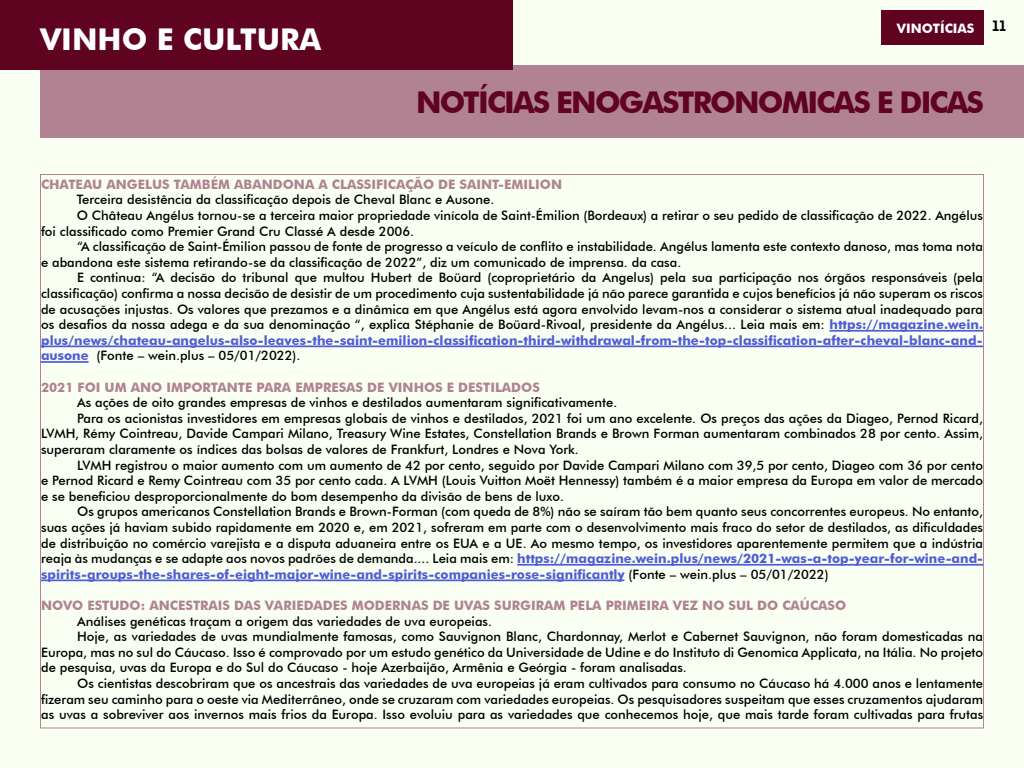
<style>
.page{position:relative;width:1024px;height:768px;background:#f9fff3}
.page>*{position:absolute;margin:0;border:0;box-sizing:border-box;transform-origin:0 0}
.t1{font:700 30px "Futura BT";letter-spacing:-.06em;color:#600320}
.t2{font:700 30px "Futura BT";color:#fff}
.t3{font:500 13px "Futura BT";color:#000}
.t4{font:700 13px "Futura BT";color:#4f5cd6}
.t5{font:700 13px "Futura BT";color:#b18392}
.t6{font:700 13px "Futura BT";color:#fff}
.s1{font-weight:700;color:#4f5cd6}
.s2{font-weight:500;color:#000}
</style>
<div class="page">
<div style="left:882px;top:10px;width:102px;height:34px;background:#600320"></div>
<div style="left:40px;top:65px;width:984px;height:73px;background:#b18392"></div>
<hr style="left:829px;top:330px;width:154px;height:2px;background:#4f5cd6">
<hr style="left:41px;top:345px;width:942px;height:2px;background:#4f5cd6">
<hr style="left:41px;top:361px;width:48px;height:2px;background:#4f5cd6">
<hr style="left:517px;top:564px;width:466px;height:2px;background:#4f5cd6">
<hr style="left:41px;top:579px;width:583px;height:2px;background:#4f5cd6">
<div style="left:0;top:0;width:513px;height:70px;background:#600320"></div>
<h1 class="t2" style="left:40px;top:21px;width:283px">VINHO E CULTURA</h1>
<p class="t6" style="left:897px;top:21px;width:111px">VINOTÍCIAS <sup>11</sup></p>
<h1 class="t1" style="left:416px;top:84px;width:569px">NOTÍCIAS ENOGASTRONOMICAS E DICAS</h1>
<p class="t5" style="left:41px;top:176px;width:523px">CHATEAU ANGELUS TAMBÉM ABANDONA A CLASSIFICAÇÃO DE SAINT-EMILION</p>
<p class="t3" style="left:77px;top:192px;width:419px">Terceira desistência da classificação depois de Cheval Blanc e Ausone.</p>
<p class="t3" style="left:77px;top:208px;width:908px">O Château Angélus tornou-se a terceira maior propriedade vinícola de Saint-Émilion (Bordeaux) a retirar o seu pedido de classificação de 2022. Angélus</p>
<p class="t3" style="left:41px;top:223px;width:375px">foi classificado como Premier Grand Cru Classé A desde 2006.</p>
<p class="t3" style="left:77px;top:239px;width:908px">“A classificação de Saint-Émilion passou de fonte de progresso a veículo de conflito e instabilidade. Angélus lamenta este contexto danoso, mas toma nota</p>
<p class="t3" style="left:41px;top:254px;width:642px">e abandona este sistema retirando-se da classificação de 2022”, diz um comunicado de imprensa. da casa.</p>
<p class="t3" style="left:77px;top:270px;width:908px">E continua: “A decisão do tribunal que multou Hubert de Boüard (coproprietário da Angelus) pela sua participação nos órgãos responsáveis (pela</p>
<p class="t3" style="left:41px;top:286px;width:944px">classificação) confirma a nossa decisão de desistir de um procedimento cuja sustentabilidade já não parece garantida e cujos benefícios já não superam os riscos</p>
<p class="t3" style="left:41px;top:301px;width:944px">de acusações injustas. Os valores que prezamos e a dinâmica em que Angélus está agora envolvido levam-nos a considerar o sistema atual inadequado para</p>
<p class="t3" style="left:41px;top:317px;width:944px">os desafios da nossa adega e da sua denominação “, explica Stéphanie de Boüard-Rivoal, presidente da Angélus... Leia mais em: <span class="s1">https://magazine.wein.</span></p>
<p class="t4" style="left:41px;top:332px;width:943px">plus/news/chateau-angelus-also-leaves-the-saint-emilion-classification-third-withdrawal-from-the-top-classification-after-cheval-blanc-and-</p>
<p class="t3" style="left:41px;top:348px;width:261px"><span class="s1">ausone</span> (Fonte – wein.plus – 05/01/2022).</p>
<p class="t5" style="left:41px;top:379px;width:500px">2021 FOI UM ANO IMPORTANTE PARA EMPRESAS DE VINHOS E DESTILADOS</p>
<p class="t3" style="left:77px;top:395px;width:542px">As ações de oito grandes empresas de vinhos e destilados aumentaram significativamente.</p>
<p class="t3" style="left:77px;top:410px;width:908px">Para os acionistas investidores em empresas globais de vinhos e destilados, 2021 foi um ano excelente. Os preços das ações da Diageo, Pernod Ricard,</p>
<p class="t3" style="left:41px;top:426px;width:943px">LVMH, Rémy Cointreau, Davide Campari Milano, Treasury Wine Estates, Constellation Brands e Brown Forman aumentaram combinados 28 por cento. Assim,</p>
<p class="t3" style="left:41px;top:442px;width:539px">superaram claramente os índices das bolsas de valores de Frankfurt, Londres e Nova York.</p>
<p class="t3" style="left:77px;top:457px;width:908px">LVMH registrou o maior aumento com um aumento de 42 por cento, seguido por Davide Campari Milano com 39,5 por cento, Diageo com 36 por cento</p>
<p class="t3" style="left:41px;top:473px;width:944px">e Pernod Ricard e Remy Cointreau com 35 por cento cada. A LVMH (Louis Vuitton Moët Hennessy) também é a maior empresa da Europa em valor de mercado</p>
<p class="t3" style="left:41px;top:488px;width:524px">e se beneficiou desproporcionalmente do bom desempenho da divisão de bens de luxo.</p>
<p class="t3" style="left:77px;top:504px;width:908px">Os grupos americanos Constellation Brands e Brown-Forman (com queda de 8%) não se saíram tão bem quanto seus concorrentes europeus. No entanto,</p>
<p class="t3" style="left:41px;top:520px;width:944px">suas ações já haviam subido rapidamente em 2020 e, em 2021, sofreram em parte com o desenvolvimento mais fraco do setor de destilados, as dificuldades</p>
<p class="t3" style="left:41px;top:535px;width:944px">de distribuição no comércio varejista e a disputa aduaneira entre os EUA e a UE. Ao mesmo tempo, os investidores aparentemente permitem que a indústria</p>
<p class="t4" style="left:41px;top:551px;width:943px"><span class="s2">reaja às mudanças e se adapte aos novos padrões de demanda.... Leia mais em:</span> https://magazine.wein.plus/news/2021-was-a-top-year-for-wine-and-</p>
<p class="t4" style="left:41px;top:566px;width:789px">spirits-groups-the-shares-of-eight-major-wine-and-spirits-companies-rose-significantly <span class="s2">(Fonte – wein.plus – 05/01/2022)</span></p>
<p class="t5" style="left:41px;top:598px;width:807px">NOVO ESTUDO: ANCESTRAIS DAS VARIEDADES MODERNAS DE UVAS SURGIRAM PELA PRIMEIRA VEZ NO SUL DO CAÚCASO</p>
<p class="t3" style="left:77px;top:613px;width:416px">Análises genéticas traçam a origem das variedades de uva europeias.</p>
<p class="t3" style="left:77px;top:629px;width:907px">Hoje, as variedades de uvas mundialmente famosas, como Sauvignon Blanc, Chardonnay, Merlot e Cabernet Sauvignon, não foram domesticadas na</p>
<p class="t3" style="left:41px;top:644px;width:943px">Europa, mas no sul do Cáucaso. Isso é comprovado por um estudo genético da Universidade de Udine e do Instituto di Genomica Applicata, na Itália. No projeto</p>
<p class="t3" style="left:41px;top:660px;width:647px">de pesquisa, uvas da Europa e do Sul do Cáucaso - hoje Azerbaijão, Armênia e Geórgia - foram analisadas.</p>
<p class="t3" style="left:77px;top:676px;width:907px">Os cientistas descobriram que os ancestrais das variedades de uva europeias já eram cultivados para consumo no Cáucaso há 4.000 anos e lentamente</p>
<p class="t3" style="left:41px;top:691px;width:944px">fizeram seu caminho para o oeste via Mediterrâneo, onde se cruzaram com variedades europeias. Os pesquisadores suspeitam que esses cruzamentos ajudaram</p>
<p class="t3" style="left:41px;top:707px;width:944px">as uvas a sobreviver aos invernos mais frios da Europa. Isso evoluiu para as variedades que conhecemos hoje, que mais tarde foram cultivadas para frutas</p>
</div>
